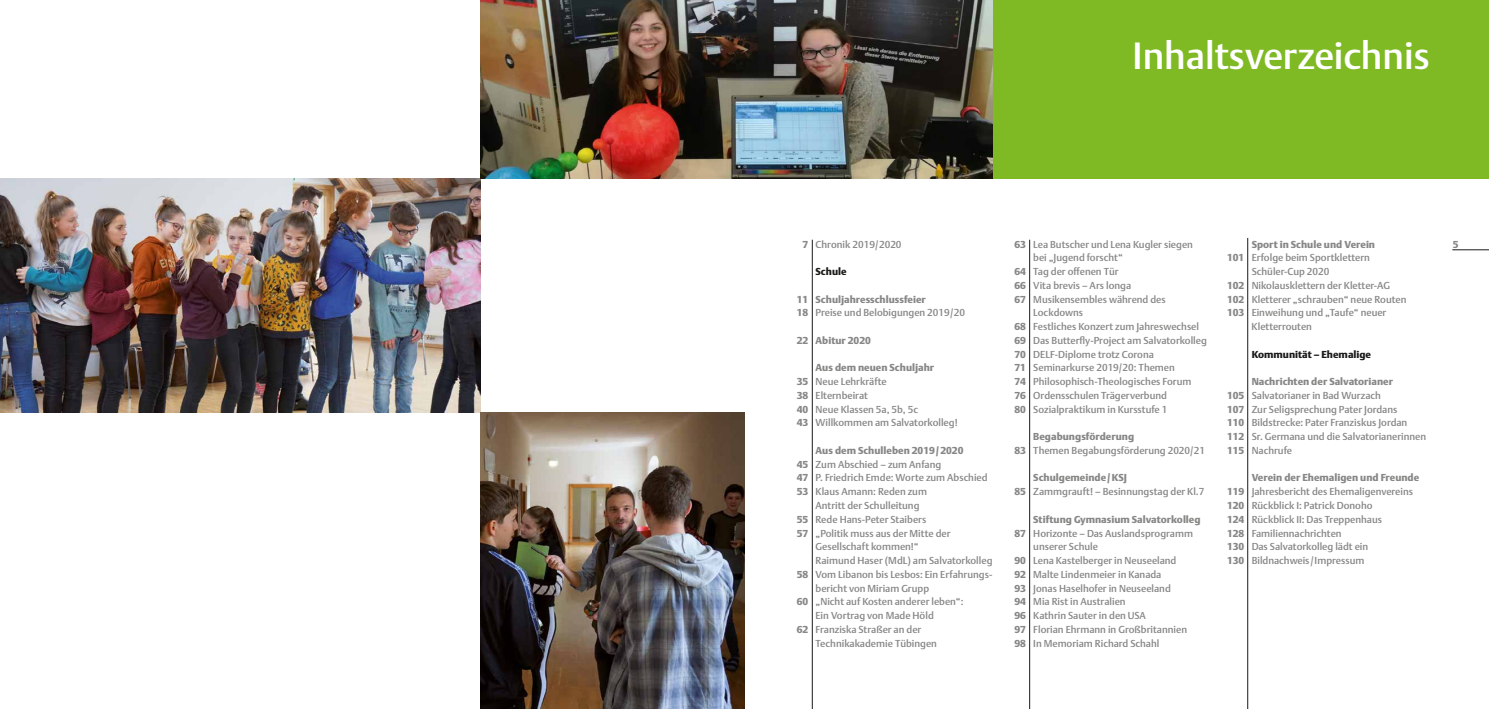
<style>
.page{position:relative;width:1489px;height:709px;background:#fff}
.page>*{position:absolute;margin:0;border:0;box-sizing:border-box;transform-origin:0 0}
.t1{font:37.5px "DTL Argo T Medium";color:#fff}
.t2{font:10px/13.8px "DTL Argo T Medium";color:#878786}
.t3{font:10px "DTL Argo T Black";color:#878786}
.t4{font:10px "DTL Argo T Black";color:#1a1a18}
.s1{font-family:"DTL Argo T Black"}
</style>
<div class="page">
<hr style="left:1452px;top:249px;width:36px;height:1px;background:#1a1a18">
<hr style="left:1029px;top:240px;width:1px;height:469px;background:#1a1a18">
<div style="left:992px;top:0;width:496px;height:179px;background:#7fba25"></div>
<hr style="left:812px;top:240px;width:1px;height:469px;background:#1a1a18">
<hr style="left:1247px;top:238px;width:1px;height:471px;background:#1a1a18">
<img style="left:0;top:179px;width:480px;height:233px">
<img style="left:480px;top:412px;width:264px;height:297px">
<img style="left:480px;top:0;width:512px;height:179px">
<h1 class="t1" style="left:1132px;top:33px;width:299px">Inhaltsverzeichnis</h1>
<p class="t2" style="left:802px;top:237px;width:101px"><span class="s1">7</span> Chronik 2019/2020</p>
<p class="t4" style="left:815px;top:265px;width:33px">Schule</p>
<p class="t3" style="left:796px;top:293px;width:131px">11 Schuljahresschlussfeier</p>
<p class="t2" style="left:796px;top:306px;width:170px"><span class="s1">18</span> Preise und Belobigungen 2019/20</p>
<p class="t3" style="left:796px;top:334px;width:76px">22 Abitur 2020</p>
<p class="t3" style="left:815px;top:362px;width:120px">Aus dem neuen Schuljahr</p>
<p class="t2" style="left:796px;top:375px;width:162px"><span class="s1">35</span> Neue Lehrkräfte<br><span class="s1">38</span> Elternbeirat<br><span class="s1">40</span> Neue Klassen 5a, 5b, 5c<br><span class="s1">43</span> Willkommen am Salvatorkolleg!</p>
<p class="t3" style="left:815px;top:444px;width:149px">Aus dem Schulleben 2019 / 2020</p>
<p class="t2" style="left:796px;top:457px;width:146px"><span class="s1">45</span> Zum Abschied – zum Anfang</p>
<p class="t2" style="left:796px;top:471px;width:192px"><span class="s1">47</span> P. Friedrich Emde: Worte zum Abschied</p>
<p class="t2" style="left:796px;top:485px;width:132px"><span class="s1">53</span> Klaus Amann: Reden zum</p>
<p class="t2" style="left:815px;top:498px;width:105px">Antritt der Schulleitung</p>
<p class="t2" style="left:796px;top:512px;width:131px"><span class="s1">55</span> Rede Hans-Peter Staibers</p>
<p class="t2" style="left:796px;top:526px;width:155px"><span class="s1">57</span> „Politik muss aus der Mitte der</p>
<p class="t2" style="left:815px;top:540px;width:105px">Gesellschaft kommen!“</p>
<p class="t2" style="left:815px;top:553px;width:178px">Raimund Haser (MdL) am Salvatorkolleg</p>
<p class="t2" style="left:796px;top:567px;width:197px"><span class="s1">58</span> Vom Libanon bis Lesbos: Ein Erfahrungs-</p>
<p class="t2" style="left:815px;top:581px;width:115px">bericht von Miriam Grupp</p>
<p class="t2" style="left:796px;top:595px;width:168px"><span class="s1">60</span> „Nicht auf Kosten anderer leben“:</p>
<p class="t2" style="left:815px;top:608px;width:120px">Ein Vortrag von Made Höld</p>
<p class="t2" style="left:796px;top:622px;width:126px"><span class="s1">62</span> Franziska Straßer an der</p>
<p class="t2" style="left:815px;top:636px;width:123px">Technikakademie Tübingen</p>
<p class="t2" style="left:1014px;top:237px;width:180px"><span class="s1">63</span> Lea Butscher und Lena Kugler siegen</p>
<p class="t3" style="left:1452px;top:238px;width:7px">5</p>
<p class="t2" style="left:1033px;top:251px;width:91px">bei „Jugend forscht“</p>
<p class="t2" style="left:1014px;top:265px;width:106px"><span class="s1">64</span> Tag der offenen Tür</p>
<p class="t2" style="left:1014px;top:278px;width:118px"><span class="s1">66</span> Vita brevis – Ars longa</p>
<p class="t2" style="left:1014px;top:292px;width:153px"><span class="s1">67</span> Musikensembles während des</p>
<p class="t2" style="left:1033px;top:306px;width:51px">Lockdowns</p>
<p class="t2" style="left:1014px;top:320px;width:186px"><span class="s1">68</span> Festliches Konzert zum Jahreswechsel</p>
<p class="t2" style="left:1014px;top:333px;width:194px"><span class="s1">69</span> Das Butterfly-Project am Salvatorkolleg</p>
<p class="t2" style="left:1014px;top:347px;width:141px"><span class="s1">70</span> DELF-Diplome trotz Corona</p>
<p class="t2" style="left:1014px;top:361px;width:162px"><span class="s1">71</span> Seminarkurse 2019/20: Themen</p>
<p class="t2" style="left:1014px;top:375px;width:178px"><span class="s1">74</span> Philosophisch-Theologisches Forum</p>
<p class="t2" style="left:1014px;top:388px;width:154px"><span class="s1">76</span> Ordensschulen Trägerverbund</p>
<p class="t2" style="left:1014px;top:402px;width:154px"><span class="s1">80</span> Sozialpraktikum in Kursstufe 1</p>
<p class="t3" style="left:1033px;top:430px;width:102px">Begabungsförderung</p>
<p class="t2" style="left:1014px;top:443px;width:192px"><span class="s1">83</span> Themen Begabungsförderung 2020/21</p>
<p class="t3" style="left:1033px;top:472px;width:95px">Schulgemeinde / KSJ</p>
<p class="t2" style="left:1014px;top:485px;width:191px"><span class="s1">85</span> Zammgrauft! – Besinnungstag der Kl.7</p>
<p class="t3" style="left:1033px;top:513px;width:169px">Stiftung Gymnasium Salvatorkolleg</p>
<p class="t2" style="left:1014px;top:526px;width:180px"><span class="s1">87</span> Horizonte – Das Auslandsprogramm</p>
<p class="t2" style="left:1033px;top:540px;width:66px">unserer Schule</p>
<p class="t2" style="left:1014px;top:553px;width:163px"><span class="s1">90</span> Lena Kastelberger in Neuseeland</p>
<p class="t2" style="left:1014px;top:567px;width:148px"><span class="s1">92</span> Malte Lindenmeier in Kanada</p>
<p class="t2" style="left:1014px;top:581px;width:158px"><span class="s1">93</span> Jonas Haselhofer in Neuseeland</p>
<p class="t2" style="left:1014px;top:595px;width:113px"><span class="s1">94</span> Mia Rist in Australien</p>
<p class="t2" style="left:1014px;top:608px;width:133px"><span class="s1">96</span> Kathrin Sauter in den USA</p>
<p class="t2" style="left:1014px;top:622px;width:174px"><span class="s1">97</span> Florian Ehrmann in Großbritannien</p>
<p class="t2" style="left:1014px;top:636px;width:146px"><span class="s1">98</span> In Memoriam Richard Schahl</p>
<p class="t3" style="left:1251px;top:238px;width:125px">Sport in Schule und Verein</p>
<p class="t2" style="left:1226px;top:251px;width:144px"><span class="s1">101</span> Erfolge beim Sportklettern</p>
<p class="t2" style="left:1251px;top:265px;width:79px">Schüler-Cup 2020</p>
<p class="t2" style="left:1226px;top:278px;width:164px"><span class="s1">102</span> Nikolausklettern der Kletter-AG</p>
<p class="t2" style="left:1226px;top:292px;width:181px"><span class="s1">102</span> Kletterer „schrauben“ neue Routen</p>
<p class="t2" style="left:1226px;top:306px;width:161px"><span class="s1">103</span> Einweihung und „Taufe“ neuer</p>
<p class="t2" style="left:1251px;top:320px;width:62px">Kletterrouten</p>
<p class="t4" style="left:1251px;top:348px;width:121px">Kommunität – Ehemalige</p>
<p class="t3" style="left:1251px;top:375px;width:143px">Nachrichten der Salvatorianer</p>
<p class="t2" style="left:1226px;top:388px;width:200px"><span class="s1">105</span> Salvatorianer in Bad Wurzach<br><span class="s1">107</span> Zur Seligsprechung Pater Jordans<br><span class="s1">110</span> Bildstrecke: Pater Franziskus Jordan <span class="s1">112</span> Sr. Germana und die Salvatorianerinnen <span class="s1">115</span> Nachrufe</p>
<p class="t3" style="left:1251px;top:472px;width:169px">Verein der Ehemaligen und Freunde</p>
<p class="t2" style="left:1226px;top:485px;width:187px"><span class="s1">119</span> Jahresbericht des Ehemaligenvereins<br><span class="s1">120</span> Rückblick I: Patrick Donoho<br><span class="s1">124</span> Rückblick II: Das Treppenhaus<br><span class="s1">128</span> Familiennachrichten<br><span class="s1">130</span> Das Salvatorkolleg lädt ein<br><span class="s1">130</span> Bildnachweis/Impressum</p>
</div>
